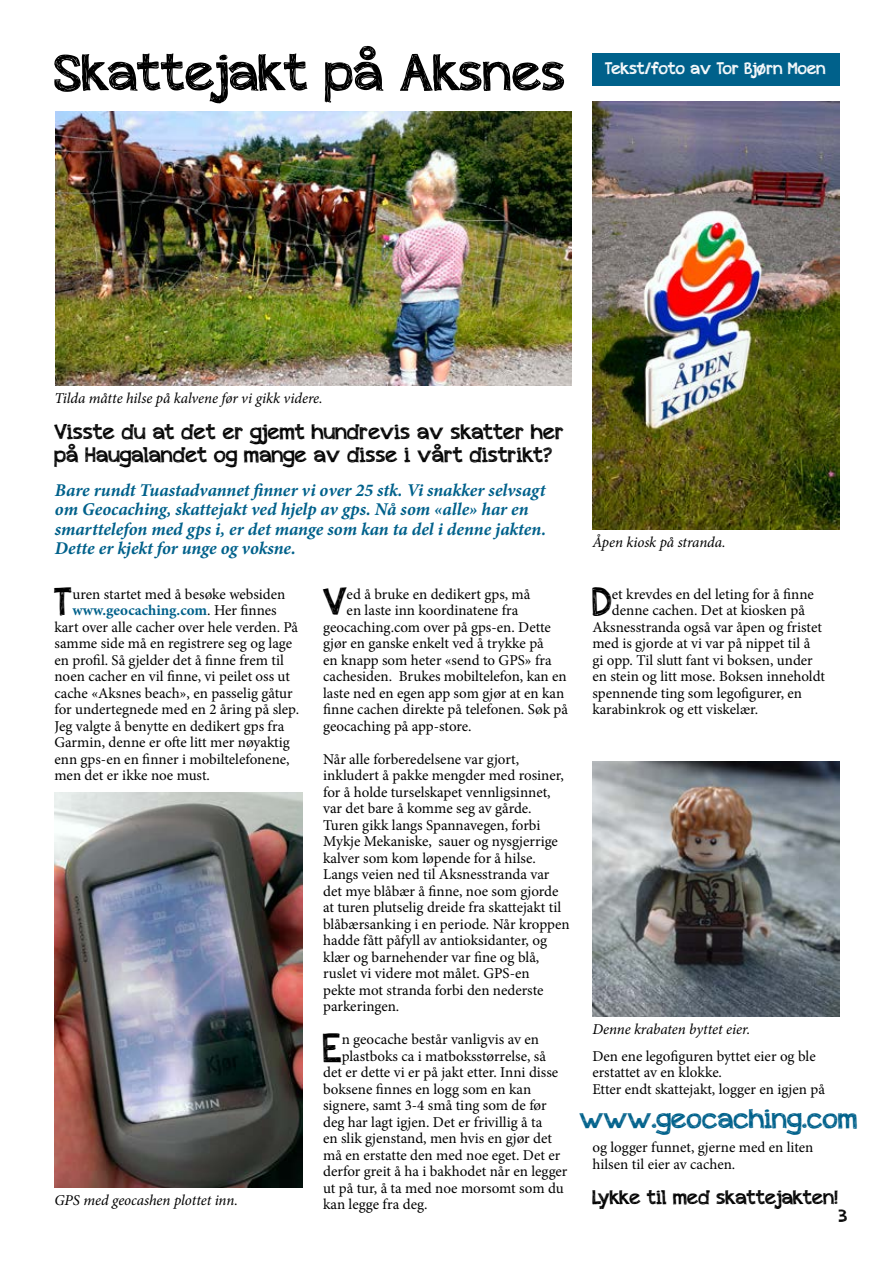
<style>
.page{position:relative;width:893px;height:1263px;background:#fff}
.page>*{position:absolute;margin:0;border:0;box-sizing:border-box;transform-origin:0 0}
.t1{font:51px "appleberry";color:#000}
.t2{font:38.4px "appleberry";color:#000}
.t3{font:27px "appleberry";color:#00618b}
.t4{font:21px/22.5px "appleberry";color:#000}
.t5{font:19.5px "appleberry";color:#000}
.t6{font:italic 700 18px/19.5px "Minion Pro";letter-spacing:-.005em;color:#00618b}
.t7{font:18px "appleberry";color:#000}
.t8{font:16.5px "appleberry";color:#fff}
.t9{font:15px/16.5px "Minion Pro";color:#000}
.t10{font:italic 15px "Minion Pro";letter-spacing:-.005em;color:#000}
.t11{font:700 15px "Minion Pro";color:#00618b}
.s1{font-weight:400;color:#000}
</style>
<div class="page">
<div style="left:592px;top:53px;width:248px;height:33px;background:#00618b"></div>
<img style="left:592px;top:761px;width:248px;height:256px">
<img style="left:55px;top:792px;width:247px;height:395px">
<img style="left:55px;top:112px;width:516px;height:274px">
<img style="left:592px;top:101px;width:248px;height:429px">
<h1 class="t1" style="left:54px;top:36px;width:513px">Skattejakt på Aksnes</h1>
<p class="t8" style="left:605px;top:57px;width:222px">Tekst/foto av Tor Bjørn Moen</p>
<p class="t10" style="left:55px;top:388px;width:270px">Tilda måtte hilse på kalvene før vi gikk videre.</p>
<h3 class="t4" style="left:54px;top:420px;width:511px">Visste du at det er gjemt hundrevis av skatter her på Haugalandet og mange av disse i vårt distrikt?</h3>
<p class="t6" style="left:55px;top:480px;width:493px">Bare rundt Tuastadvannet finner vi over 25 stk. Vi snakker selvsagt om Geocaching, skattejakt ved hjelp av gps. Nå som «alle» har en smarttelefon med gps i, er det mange som kan ta del i denne jakten.<br>Dette er kjekt for unge og voksne.</p>
<p class="t10" style="left:592px;top:532px;width:135px">Åpen kiosk på stranda.</p>
<h2 class="t2" style="left:55px;top:574px;width:19px">T</h2>
<p class="t9" style="left:72px;top:586px;width:214px">uren startet med å besøke websiden</p>
<p class="t11" style="left:72px;top:600px;width:206px">www.geocaching.com<span class="s1">. Her finnes</span></p>
<p class="t9" style="left:54px;top:619px;width:245px">kart over alle cacher over hele verden. På</p>
<p class="t9" style="left:54px;top:635px;width:239px">samme side må en registrere seg og lage</p>
<p class="t9" style="left:54px;top:652px;width:231px">en profil. Så gjelder det å finne frem til</p>
<p class="t9" style="left:54px;top:668px;width:237px">noen cacher en vil finne, vi peilet oss ut</p>
<p class="t9" style="left:54px;top:685px;width:240px">cache «Aksnes beach», en passelig gåtur</p>
<p class="t9" style="left:54px;top:701px;width:246px">for undertegnede med en 2 åring på slep.</p>
<p class="t9" style="left:54px;top:718px;width:231px">Jeg valgte å benytte en dedikert gps fra</p>
<p class="t9" style="left:54px;top:734px;width:237px">Garmin, denne er ofte litt mer nøyaktig</p>
<p class="t9" style="left:54px;top:751px;width:237px">enn gps-en en finner i mobiltelefonene,</p>
<p class="t9" style="left:54px;top:767px;width:157px">men det er ikke noe must.</p>
<p class="t10" style="left:54px;top:1190px;width:185px">GPS med geocashen plottet inn.</p>
<h2 class="t2" style="left:323px;top:574px;width:25px">V</h2>
<p class="t9" style="left:347px;top:586px;width:185px">ed å bruke en dedikert gps, må</p>
<p class="t9" style="left:347px;top:602px;width:173px">en laste inn koordinatene fra</p>
<p class="t9" style="left:323px;top:619px;width:229px">geocaching.com over på gps-en. Dette</p>
<p class="t9" style="left:323px;top:635px;width:222px">gjør en ganske enkelt ved å trykke på</p>
<p class="t9" style="left:323px;top:652px;width:230px">en knapp som heter «send to GPS» fra</p>
<p class="t9" style="left:323px;top:668px;width:245px">cachesiden. Brukes mobiltelefon, kan en</p>
<p class="t9" style="left:323px;top:685px;width:243px">laste ned en egen app som gjør at en kan</p>
<p class="t9" style="left:323px;top:701px;width:246px">finne cachen direkte på telefonen. Søk på</p>
<p class="t9" style="left:323px;top:718px;width:150px">geocaching på app-store.</p>
<p class="t9" style="left:323px;top:751px;width:248px">Når alle forberedelsene var gjort, inkludert å pakke mengder med rosiner, for å holde turselskapet vennligsinnet, var det bare å komme seg av gårde.<br>Turen gikk langs Spannavegen, forbi Mykje Mekaniske, sauer og nysgjerrige kalver som kom løpende for å hilse.<br>Langs veien ned til Aksnesstranda var det mye blåbær å finne, noe som gjorde at turen plutselig dreide fra skattejakt til blåbærsanking i en periode. Når kroppen hadde fått påfyll av antioksidanter, og klær og barnehender var fine og blå, ruslet vi videre mot målet. GPS-en<br>pekte mot stranda forbi den nederste parkeringen.</p>
<h2 class="t2" style="left:323px;top:1020px;width:20px">E</h2>
<p class="t9" style="left:342px;top:1031px;width:199px">n geocache består vanligvis av en</p>
<p class="t9" style="left:342px;top:1048px;width:206px">plastboks ca i matboksstørrelse, så</p>
<p class="t9" style="left:323px;top:1064px;width:237px">det er dette vi er på jakt etter. Inni disse</p>
<p class="t9" style="left:323px;top:1081px;width:210px">boksene finnes en logg som en kan</p>
<p class="t9" style="left:323px;top:1097px;width:225px">signere, samt 3-4 små ting som de før</p>
<p class="t9" style="left:323px;top:1114px;width:221px">deg har lagt igjen. Det er frivillig å ta</p>
<p class="t9" style="left:323px;top:1130px;width:230px">en slik gjenstand, men hvis en gjør det</p>
<p class="t9" style="left:323px;top:1147px;width:239px">må en erstatte den med noe eget. Det er</p>
<p class="t9" style="left:323px;top:1163px;width:246px">derfor greit å ha i bakhodet når en legger</p>
<p class="t9" style="left:323px;top:1180px;width:242px">ut på tur, å ta med noe morsomt som du</p>
<p class="t9" style="left:323px;top:1196px;width:106px">kan legge fra deg.</p>
<h2 class="t2" style="left:593px;top:574px;width:21px">D</h2>
<p class="t9" style="left:612px;top:586px;width:204px">et krevdes en del leting for å finne</p>
<p class="t9" style="left:612px;top:602px;width:195px">denne cachen. Det at kiosken på</p>
<p class="t9" style="left:592px;top:619px;width:231px">Aksnesstranda også var åpen og fristet</p>
<p class="t9" style="left:592px;top:635px;width:219px">med is gjorde at vi var på nippet til å</p>
<p class="t9" style="left:592px;top:652px;width:222px">gi opp. Til slutt fant vi boksen, under</p>
<p class="t9" style="left:592px;top:668px;width:234px">en stein og litt mose. Boksen inneholdt</p>
<p class="t9" style="left:592px;top:685px;width:211px">spennende ting som legofigurer, en</p>
<p class="t9" style="left:592px;top:701px;width:167px">karabinkrok og ett viskelær.</p>
<p class="t10" style="left:592px;top:1019px;width:159px">Denne krabaten byttet eier.</p>
<p class="t9" style="left:592px;top:1048px;width:234px">Den ene legofiguren byttet eier og ble erstattet av en klokke.<br>Etter endt skattejakt, logger en igjen på</p>
<h3 class="t3" style="left:580px;top:1100px;width:280px">www.geocaching.com</h3>
<p class="t9" style="left:592px;top:1139px;width:223px">og logger funnet, gjerne med en liten hilsen til eier av cachen.</p>
<h3 class="t5" style="left:592px;top:1183px;width:247px">Lykke til med skattejakten!</h3>
<p class="t7" style="left:839px;top:1203px;width:10px">3</p>
</div>
